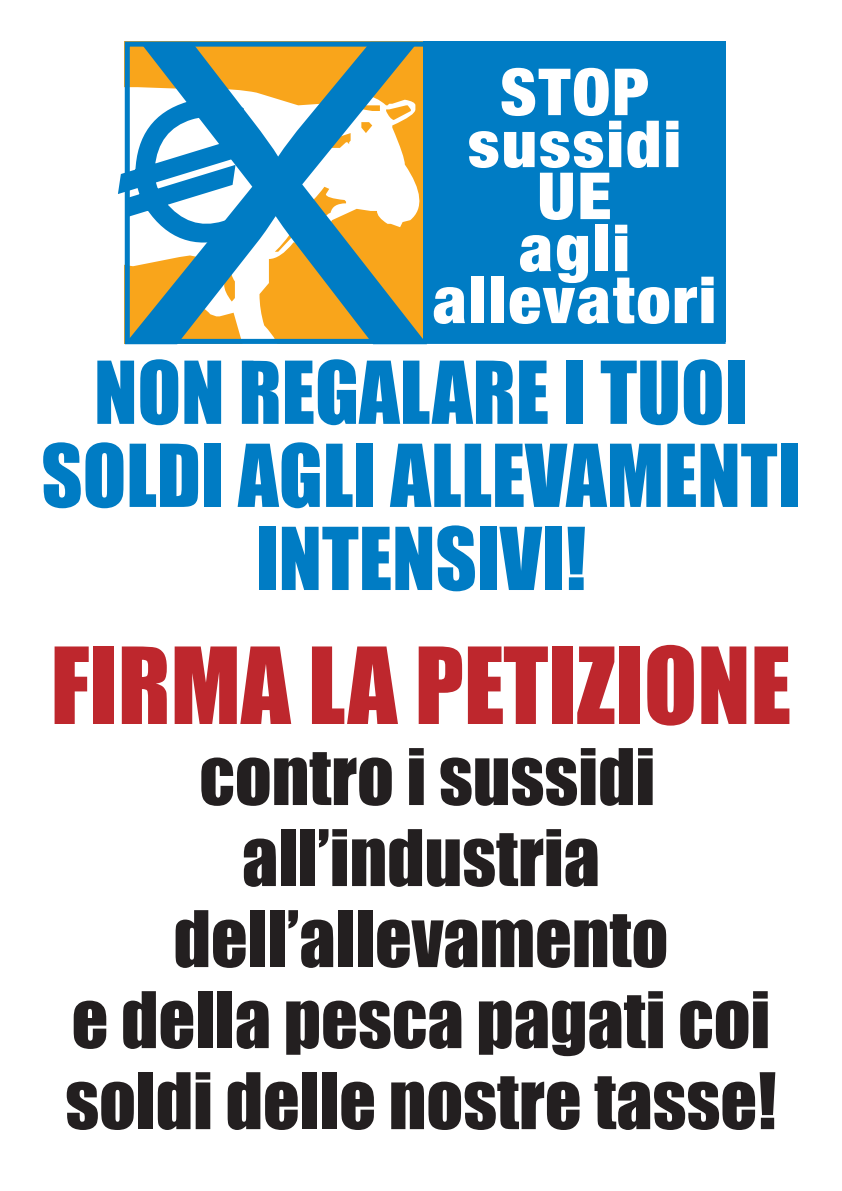
<style>
.page{position:relative;width:842px;height:1191px;background:#fff}
.page>*{position:absolute;margin:0;border:0;box-sizing:border-box;transform-origin:0 0}
.t1{font:98px "Impact";color:#be272d}
.t2{font:80px/83px "Impact";color:#007cc4;text-align:center}
.t3{font:72px/81px "Impact";color:#231f20;text-align:center}
.t4{font:900 condensed 65px/52px "Helvetica Neue";letter-spacing:.03em;color:#fff;text-align:center;scale:1.05 1}
</style>
<div class="page">
<svg style="left:118px;top:99px;width:7px;height:147px"></svg>
<svg style="left:131px;top:48px;width:292px;height:290px"></svg>
<div style="left:125px;top:42px;width:601px;height:302px;border:5px solid #007cc4"></div>
<div style="left:423px;top:42px;width:303px;height:300px;background:#007cc4"></div>
<p class="t4" style="left:433px;top:65px;width:271px">Stop sussidi<br>UE<br>agli allevatori</p>
<p class="t2" style="left:41px;top:349px;width:761px">Non regalare i tuoi soldi agli allevamenti intensivi!</p>
<h1 class="t1" style="left:51px;top:609px;width:742px">Firma la petizione</h1>
<p class="t3" style="left:65px;top:734px;width:713px">contro i sussidi all’industria dell’allevamento<br>e della pesca pagati coi soldi delle nostre tasse!</p>
</div>
